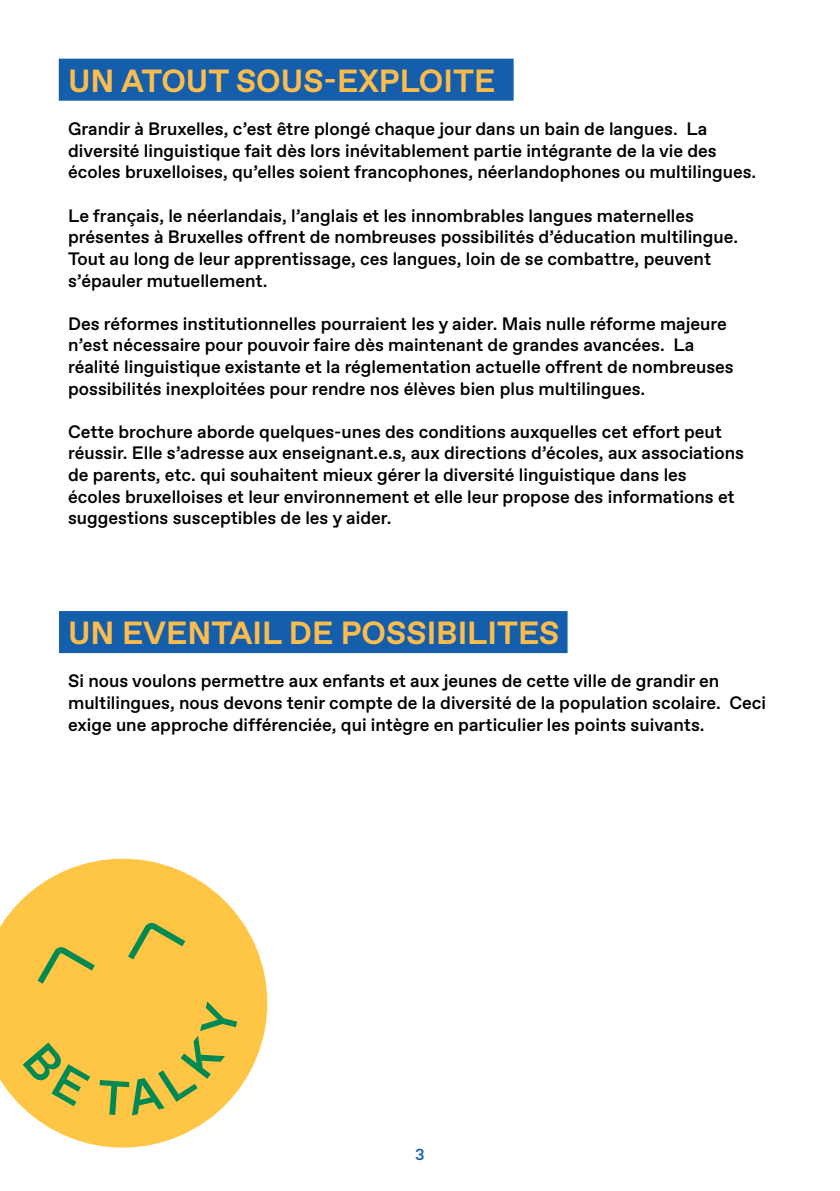
<style>
.page{position:relative;width:840px;height:1191px;background:#fff}
.page>*{position:absolute;margin:0;border:0;box-sizing:border-box;transform-origin:0 0}
.t1{font:700 32px "Favorit";color:#fdbd4d}
.t2{font:500 18px/21.6px "Favorit";color:#000}
.t3{font:500 16px "Favorit";color:#145eac}
</style>
<div class="page">
<div style="left:59px;top:59px;width:454px;height:42px;background:#145eac"></div>
<div style="left:59px;top:611px;width:508px;height:42px;background:#145eac"></div>
<svg style="left:0;top:858px;width:268px;height:290px;fill:#ffc545"></svg>
<svg style="left:23px;top:1042px;width:67px;height:64px;background:#c0b648"></svg>
<svg style="left:100px;top:1001px;width:137px;height:114px;background:#e0be49"></svg>
<svg style="left:32px;top:918px;width:160px;height:72px;background:#eac046"></svg>
<h1 class="t1" style="left:68px;top:60px;width:428px">UN ATOUT SOUS-EXPLOITE</h1>
<p class="t2" style="left:68px;top:118px;width:689px">Grandir à Bruxelles, c’est être plongé chaque jour dans un bain de langues. La diversité linguistique fait dès lors inévitablement partie intégrante de la vie des écoles bruxelloises, qu’elles soient francophones, néerlandophones ou multilingues.</p>
<p class="t2" style="left:68px;top:204px;width:671px">Le français, le néerlandais, l’anglais et les innombrables langues maternelles présentes à Bruxelles offrent de nombreuses possibilités d’éducation multilingue.<br>Tout au long de leur apprentissage, ces langues, loin de se combattre, peuvent s’épauler mutuellement.</p>
<p class="t2" style="left:68px;top:312px;width:666px">Des réformes institutionnelles pourraient les y aider. Mais nulle réforme majeure n’est nécessaire pour pouvoir faire dès maintenant de grandes avancées. La réalité linguistique existante et la réglementation actuelle offrent de nombreuses possibilités inexploitées pour rendre nos élèves bien plus multilingues.</p>
<p class="t2" style="left:68px;top:420px;width:677px">Cette brochure aborde quelques-unes des conditions auxquelles cet effort peut réussir. Elle s’adresse aux enseignant.e.s, aux directions d’écoles, aux associations de parents, etc. qui souhaitent mieux gérer la diversité linguistique dans les<br>écoles bruxelloises et leur environnement et elle leur propose des informations et suggestions susceptibles de les y aider.</p>
<h1 class="t1" style="left:68px;top:612px;width:492px">UN EVENTAIL DE POSSIBILITES</h1>
<p class="t2" style="left:68px;top:670px;width:699px">Si nous voulons permettre aux enfants et aux jeunes de cette ville de grandir en multilingues, nous devons tenir compte de la diversité de la population scolaire. Ceci exige une approche différenciée, qui intègre en particulier les points suivants.</p>
<p class="t3" style="left:415px;top:1143px;width:11px">3</p>
</div>
